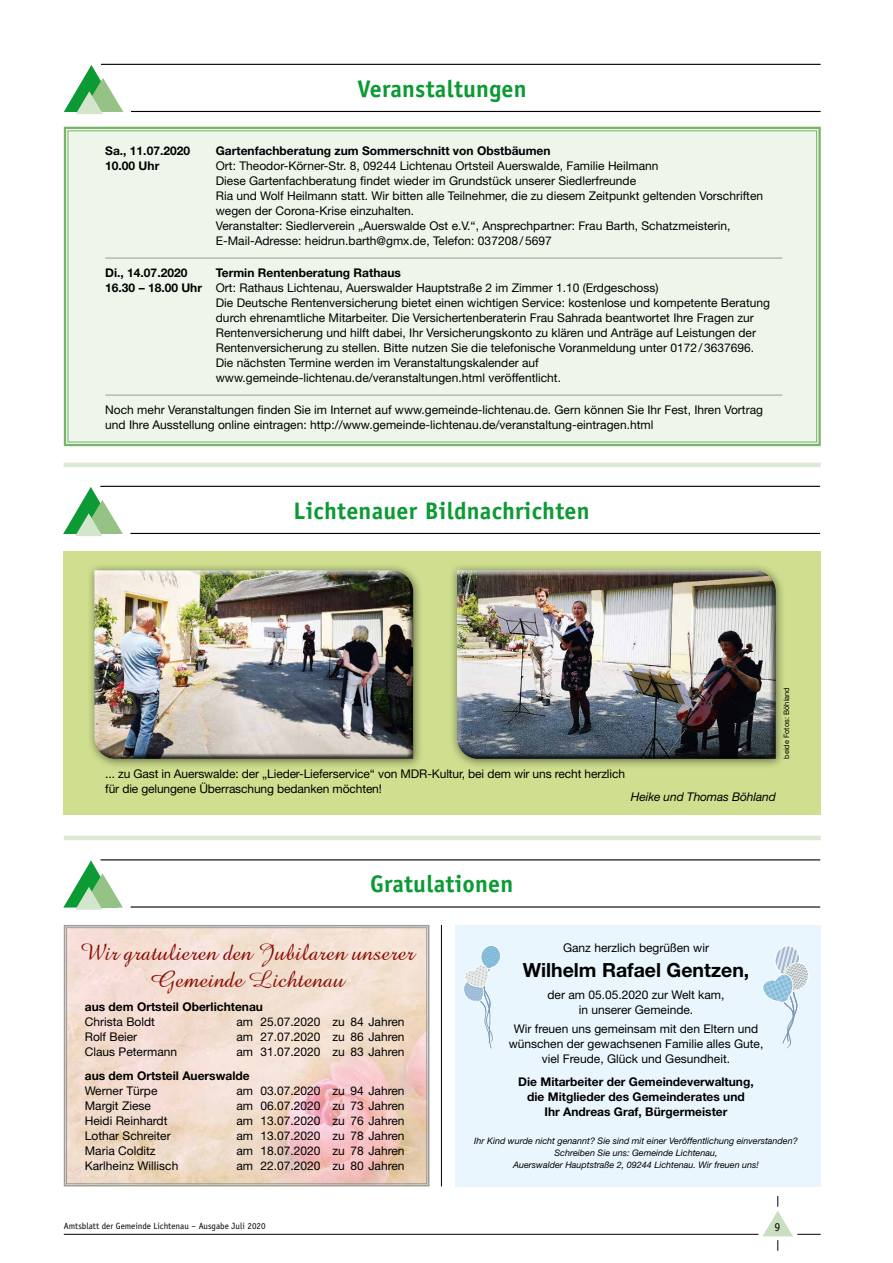
<style>
.page{position:relative;width:893px;height:1263px;background:#fff}
.page>*{position:absolute;margin:0;border:0;box-sizing:border-box;transform-origin:0 0}
.t1{font:700 24px "Officina Sans";letter-spacing:.01em;color:#0b9a33}
.t2{font:24px/27px "Amazone BT";color:#890c00;text-align:center}
.t3{font:700 19.5px "Helvetica Neue";color:#000}
.t4{font:12px/15px "Helvetica Neue";color:#000}
.t5{font:700 12px/15px "Helvetica Neue";color:#000;text-align:center}
.t6{font:italic 12px "Helvetica Neue";letter-spacing:-.01em;color:#000}
.t7{font:12px "Officina Sans";color:#000}
.t8{font:italic 9px/12px "Helvetica Neue";color:#000;text-align:center}
.t9{font:9px "Officina Sans";color:#000}
.t10{font:7.5px "Helvetica Neue";color:#000}
.s1{font-weight:700}
</style>
<div class="page">
<hr style="left:64px;top:1234px;width:694px;height:1px;background:#000">
<svg style="left:762px;top:1196px;width:59px;height:55px"></svg>
<hr style="left:101px;top:64px;width:720px;height:1px;background:#000">
<hr style="left:131px;top:111px;width:690px;height:1px;background:#000">
<svg style="left:64px;top:65px;width:59px;height:49px"></svg>
<div style="left:63px;top:126px;width:758px;height:321px;background:#eef5eb"></div>
<hr style="left:105px;top:258px;width:677px;height:1px;background:#9c9d9d">
<hr style="left:105px;top:395px;width:677px;height:1px;background:#9c9d9d">
<hr style="left:64px;top:463px;width:757px;height:4px;background:#dcead5">
<hr style="left:64px;top:836px;width:757px;height:4px;background:#dcead5">
<hr style="left:101px;top:859px;width:719px;height:1px;background:#000">
<hr style="left:131px;top:906px;width:689px;height:1px;background:#000">
<svg style="left:63px;top:860px;width:60px;height:50px"></svg>
<hr style="left:100px;top:486px;width:720px;height:1px;background:#000">
<hr style="left:130px;top:533px;width:690px;height:1px;background:#000">
<svg style="left:63px;top:487px;width:60px;height:49px"></svg>
<div style="left:63px;top:551px;width:758px;height:264px;background:#cfdf8f"></div>
<div style="left:87px;top:563px;width:337px;height:206px;background:#000;opacity:.5"></div>
<div style="left:92px;top:568px;width:322px;height:182px;background:#fff;opacity:.9"></div>
<div style="left:92px;top:576px;width:322px;height:184px;background:#000;opacity:.75"></div>
<div style="left:449px;top:563px;width:337px;height:206px;background:#000;opacity:.5"></div>
<div style="left:454px;top:568px;width:323px;height:182px;background:#fff;opacity:.9"></div>
<div style="left:455px;top:576px;width:322px;height:184px;background:#000;opacity:.75"></div>
<svg style="left:63px;top:925px;width:367px;height:262px;background:#f0d7cb"></svg>
<div style="left:66px;top:927px;width:361px;height:257px;border:1px solid #9c9d9d"></div>
<div style="left:455px;top:925px;width:366px;height:261px;background:#eaf6fe"></div>
<svg style="left:463px;top:945px;width:38px;height:104px"></svg>
<svg style="left:762px;top:945px;width:47px;height:103px"></svg>
<hr style="left:441px;top:925px;width:1px;height:261px;background:#000">
<h1 class="t1" style="left:358px;top:73px;width:171px">Veranstaltungen</h1>
<p class="t5" style="left:105px;top:143px;width:86px">Sa., 11.07.2020</p>
<p class="t5" style="left:216px;top:143px;width:336px">Gartenfachberatung zum Sommerschnitt von Obstbäumen</p>
<p class="t5" style="left:105px;top:158px;width:56px">10.00 Uhr</p>
<p class="t4" style="left:216px;top:158px;width:549px">Ort: Theodor-Körner-Str. 8, 09244 Lichtenau Ortsteil Auerswalde, Familie Heilmann<br>Diese Gartenfachberatung findet wieder im Grundstück unserer Siedlerfreunde<br>Ria und Wolf Heilmann statt. Wir bitten alle Teilnehmer, die zu diesem Zeitpunkt geltenden Vorschriften wegen der Corona-Krise einzuhalten.<br>Veranstalter: Siedlerverein „Auerswalde Ost e.V.“, Ansprechpartner: Frau Barth, Schatzmeisterin, E-Mail-Adresse: heidrun.barth@gmx.de, Telefon: 037208/5697</p>
<p class="t5" style="left:105px;top:265px;width:84px">Di., 14.07.2020</p>
<p class="t5" style="left:216px;top:265px;width:187px">Termin Rentenberatung Rathaus</p>
<p class="t4" style="left:105px;top:280px;width:555px"><span class="s1">16.30 – 18.00 Uhr</span> Ort: Rathaus Lichtenau, Auerswalder Hauptstraße 2 im Zimmer 1.10 (Erdgeschoss)</p>
<p class="t4" style="left:216px;top:295px;width:556px">Die Deutsche Rentenversicherung bietet einen wichtigen Service: kostenlose und kompetente Beratung</p>
<p class="t4" style="left:216px;top:310px;width:539px">durch ehrenamtliche Mitarbeiter. Die Versichertenberaterin Frau Sahrada beantwortet Ihre Fragen zur</p>
<p class="t4" style="left:216px;top:325px;width:542px">Rentenversicherung und hilft dabei, Ihr Versicherungskonto zu klären und Anträge auf Leistungen der</p>
<p class="t4" style="left:216px;top:340px;width:540px">Rentenversicherung zu stellen. Bitte nutzen Sie die telefonische Voranmeldung unter 0172/3637696.</p>
<p class="t4" style="left:216px;top:355px;width:324px">Die nächsten Termine werden im Veranstaltungskalender auf</p>
<p class="t4" style="left:216px;top:370px;width:347px">www.gemeinde-lichtenau.de/veranstaltungen.html veröffentlicht.</p>
<p class="t4" style="left:105px;top:402px;width:659px">Noch mehr Veranstaltungen finden Sie im Internet auf www.gemeinde-lichtenau.de. Gern können Sie Ihr Fest, Ihren Vortrag und Ihre Ausstellung online eintragen: http://www.gemeinde-lichtenau.de/veranstaltung-eintragen.html</p>
<h1 class="t1" style="left:294px;top:495px;width:297px">Lichtenauer Bildnachrichten</h1>
<p class="t10" style="left:782px;top:759px;width:73px;rotate:-90deg">beide Fotos: Böhland</p>
<p class="t4" style="left:105px;top:767px;width:521px">... zu Gast in Auerswalde: der „Lieder-Lieferservice“ von MDR-Kultur, bei dem wir uns recht herzlich für die gelungene Überraschung bedanken möchten!</p>
<p class="t6" style="left:631px;top:789px;width:146px">Heike und Thomas Böhland</p>
<h1 class="t1" style="left:370px;top:869px;width:145px">Gratulationen</h1>
<h1 class="t2" style="left:80px;top:939px;width:337px">Wir gratulieren den Jubilaren unserer<br>Gemeinde Lichtenau</h1>
<p class="t5" style="left:85px;top:999px;width:180px">aus dem Ortsteil Oberlichtenau</p>
<p class="t4" style="left:85px;top:1014px;width:72px">Christa Boldt</p>
<p class="t4" style="left:236px;top:1014px;width:170px">am 25.07.2020 zu 84 Jahren</p>
<p class="t4" style="left:85px;top:1029px;width:54px">Rolf Beier</p>
<p class="t4" style="left:236px;top:1029px;width:170px">am 27.07.2020 zu 86 Jahren</p>
<p class="t4" style="left:85px;top:1044px;width:94px">Claus Petermann</p>
<p class="t4" style="left:236px;top:1044px;width:170px">am 31.07.2020 zu 83 Jahren</p>
<p class="t5" style="left:85px;top:1067px;width:166px">aus dem Ortsteil Auerswalde</p>
<p class="t4" style="left:85px;top:1083px;width:74px">Werner Türpe</p>
<p class="t4" style="left:236px;top:1083px;width:170px">am 03.07.2020 zu 94 Jahren</p>
<p class="t4" style="left:85px;top:1098px;width:68px">Margit Ziese</p>
<p class="t4" style="left:236px;top:1098px;width:170px">am 06.07.2020 zu 73 Jahren</p>
<p class="t4" style="left:85px;top:1113px;width:84px">Heidi Reinhardt</p>
<p class="t4" style="left:236px;top:1113px;width:170px">am 13.07.2020 zu 76 Jahren</p>
<p class="t4" style="left:85px;top:1128px;width:87px">Lothar Schreiter</p>
<p class="t4" style="left:236px;top:1128px;width:170px">am 13.07.2020 zu 78 Jahren</p>
<p class="t4" style="left:85px;top:1143px;width:72px">Maria Colditz</p>
<p class="t4" style="left:236px;top:1143px;width:170px">am 18.07.2020 zu 78 Jahren</p>
<p class="t4" style="left:85px;top:1158px;width:95px">Karlheinz Willisch</p>
<p class="t4" style="left:236px;top:1158px;width:170px">am 22.07.2020 zu 80 Jahren</p>
<p class="t4" style="left:563px;top:940px;width:147px">Ganz herzlich begrüßen wir</p>
<h2 class="t3" style="left:523px;top:958px;width:228px">Wilhelm Rafael Gentzen,</h2>
<p class="t4" style="left:547px;top:987px;width:178px;text-align:center">der am 05.05.2020 zur Welt kam, in unserer Gemeinde.</p>
<p class="t4" style="left:509px;top:1021px;width:256px;text-align:center">Wir freuen uns gemeinsam mit den Eltern und wünschen der gewachsenen Familie alles Gute, viel Freude, Glück und Gesundheit.</p>
<p class="t5" style="left:518px;top:1074px;width:237px">Die Mitarbeiter der Gemeindeverwaltung, die Mitglieder des Gemeinderates und<br>Ihr Andreas Graf, Bürgermeister</p>
<p class="t8" style="left:474px;top:1135px;width:325px">Ihr Kind wurde nicht genannt? Sie sind mit einer Veröffentlichung einverstanden?<br>Schreiben Sie uns: Gemeinde Lichtenau,<br>Auerswalder Hauptstraße 2, 09244 Lichtenau. Wir freuen uns!</p>
<p class="t9" style="left:64px;top:1220px;width:203px">Amtsblatt der Gemeinde Lichtenau – Ausgabe Juli 2020</p>
<p class="t7" style="left:775px;top:1220px;width:7px">9</p>
</div>
